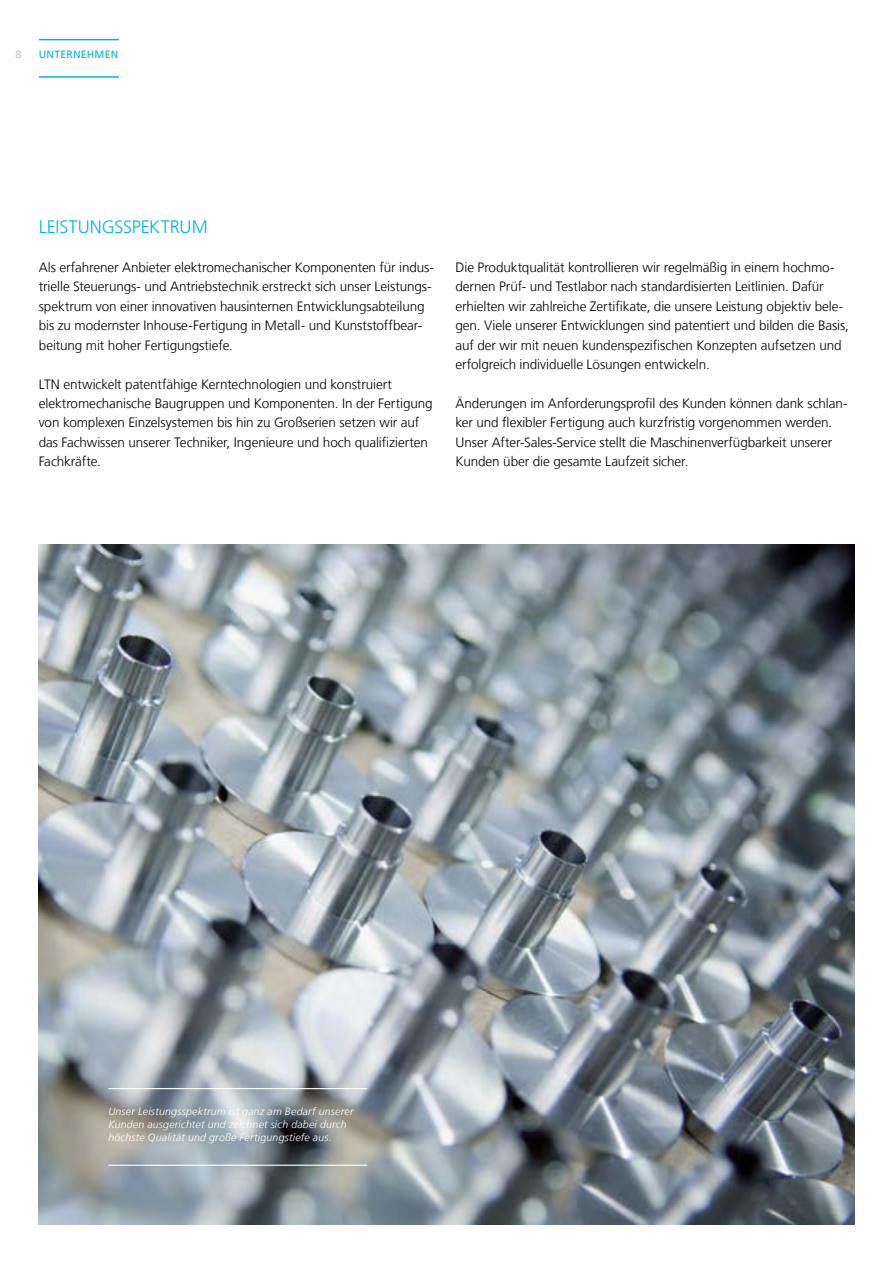
<style>
.page{position:relative;width:893px;height:1263px;background:#fff}
.page>*{position:absolute;margin:0;border:0;box-sizing:border-box;transform-origin:0 0}
.t1{font:300 18px "Frutiger LT";letter-spacing:-.005em;color:#00b5e2}
.t2{font:300 13.5px/19.5px "Frutiger LT";letter-spacing:-.005em;color:#000}
.t3{font:italic 300 10.5px/12.8px "Frutiger LT";letter-spacing:.02em;color:#fff}
.t4{font:10.5px "Frutiger LT";letter-spacing:.02em;color:#00b5e2}
.t5{font:300 10.5px "Frutiger LT";color:#acabab}
</style>
<div class="page">
<img style="left:39px;top:544px;width:815px;height:680px">
<hr style="left:108px;top:1088px;width:259px;height:1px;background:#fff">
<hr style="left:108px;top:1165px;width:259px;height:1px;background:#fff">
<hr style="left:39px;top:39px;width:80px;height:1px;background:#00b5e2">
<hr style="left:39px;top:76px;width:80px;height:2px;background:#00b5e2">
<p class="t5" style="left:15px;top:49px;width:7px">8</p>
<p class="t4" style="left:39px;top:48px;width:81px">UNTERNEHMEN</p>
<h1 class="t1" style="left:39px;top:217px;width:170px">LEISTUNGSSPEKTRUM</h1>
<p class="t2" style="left:39px;top:258px;width:397px">Als erfahrener Anbieter elektromechanischer Komponenten für indus&shy;trielle Steuerungs- und Antriebstechnik erstreckt sich unser Leistungs&shy;spektrum von einer innovativen hausinternen Entwicklungsabteilung bis zu modernster Inhouse-Fertigung in Metall- und Kunststoffbear&shy;beitung mit hoher Fertigungstiefe.</p>
<p class="t2" style="left:39px;top:374px;width:395px">LTN entwickelt patentfähige Kerntechnologien und konstruiert elektromechanische Baugruppen und Komponenten. In der Fertigung von komplexen Einzelsystemen bis hin zu Großserien setzen wir auf das Fachwissen unserer Techniker, Ingenieure und hoch qualifizierten Fachkräfte.</p>
<p class="t2" style="left:455px;top:258px;width:395px">Die Produktqualität kontrollieren wir regelmäßig in einem hochmo&shy;dernen Prüf- und Testlabor nach standardisierten Leitlinien. Dafür erhielten wir zahlreiche Zertifikate, die unsere Leistung objektiv bele&shy;gen. Viele unserer Entwicklungen sind patentiert und bilden die Basis, auf der wir mit neuen kundenspezifischen Konzepten aufsetzen und erfolgreich individuelle Lösungen entwickeln.</p>
<p class="t2" style="left:455px;top:394px;width:394px">Änderungen im Anforderungsprofil des Kunden können dank schlan&shy;ker und flexibler Fertigung auch kurzfristig vorgenommen werden.<br>Unser After-Sales-Service stellt die Maschinenverfügbarkeit unserer Kunden über die gesamte Laufzeit sicher.</p>
<p class="t3" style="left:108px;top:1105px;width:247px">Unser Leistungsspektrum ist ganz am Bedarf unserer<br>Kunden ausgerichtet und zeichnet sich dabei durch höchste Qualität und große Fertigungstiefe aus.</p>
</div>
